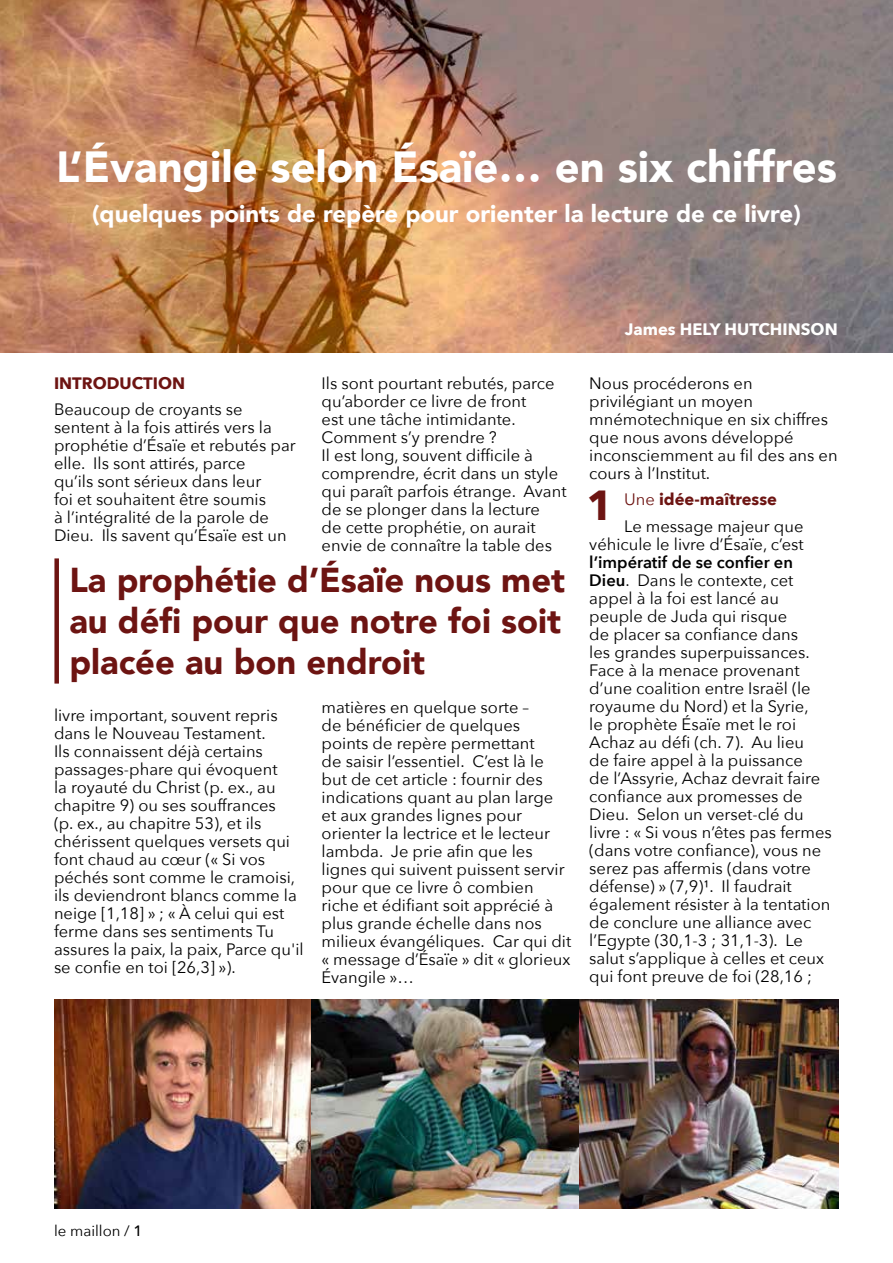
<style>
.page{position:relative;width:893px;height:1263px;background:#fff}
.page>*{position:absolute;margin:0;border:0;box-sizing:border-box;transform-origin:0 0}
.t1{font:900 43.5px "Avenir";color:#fff}
.t2{font:700 41.85px "Avenir Next";color:#6d1412}
.t3{font:900 34.5px/41.4px "Avenir";color:#6d1412;text-align:justify}
.t4{font:900 24px "Avenir";color:#fff}
.t5{font:16.5px/18px "Avenir Next";color:#000}
.t6{font:700 16.5px "Avenir Next";color:#fff}
.t7{font:700 16.5px "Avenir Next";color:#6d1412}
.t8{font:15px "Avenir Next";color:#000}
.s1{color:#6d1412}
.s2{font-weight:700;color:#6d1412}
.s3{font-weight:600}
.s4{font-weight:500}
</style>
<div class="page">
<img style="left:0;top:0;width:893px;height:353px">
<div style="left:54px;top:558px;width:5px;height:126px;background:#6d1412"></div>
<img style="left:54px;top:999px;width:785px;height:210px">
<h1 class="t1" style="left:56px;top:129px;width:782px">L’Évangile selon Ésaïe… en six chiffres</h1>
<h3 class="t4" style="left:92px;top:193px;width:710px">(quelques points de repère pour orienter la lecture de ce livre)</h3>
<p class="t7" style="left:54px;top:368px;width:133px">INTRODUCTION</p>
<p class="t5" style="left:54px;top:400px;width:243px">Beaucoup de croyants se sentent à la fois attirés vers la prophétie d’Ésaïe et rebutés par elle. Ils sont attirés, parce<br>qu’ils sont sérieux dans leur<br>foi et souhaitent être soumis<br>à l’intégralité de la parole de<br>Dieu. Ils savent qu’Ésaïe est un</p>
<p class="t5" style="left:322px;top:373px;width:246px">Ils sont pourtant rebutés, parce qu’aborder ce livre de front<br>est une tâche intimidante.<br>Comment s’y prendre ?<br>Il est long, souvent difficile à comprendre, écrit dans un style qui paraît parfois étrange. Avant de se plonger dans la lecture<br>de cette prophétie, on aurait envie de connaître la table des</p>
<h3 class="t3" style="left:69px;top:558px;width:497px">La prophétie d’Ésaïe nous met au défi pour que notre foi soit placée au bon endroit</h3>
<p class="t5" style="left:54px;top:706px;width:251px">livre important, souvent repris dans le Nouveau Testament.<br>Ils connaissent déjà certains passages-phare qui évoquent<br>la royauté du Christ (p. ex., au chapitre 9) ou ses souffrances<br>(p. ex., au chapitre 53), et ils chérissent quelques versets qui font chaud au cœur (« Si vos péchés sont comme le cramoisi, ils deviendront blancs comme la neige [1,18] » ; « À celui qui est ferme dans ses sentiments Tu assures la paix, la paix, Parce qu'il se confie en toi [26,3] »).</p>
<p class="t5" style="left:322px;top:697px;width:251px">matières en quelque sorte –<br>de bénéficier de quelques<br>points de repère permettant<br>de saisir l’essentiel. C’est là le but de cet article : fournir des indications quant au plan large et aux grandes lignes pour orienter la lectrice et le lecteur lambda. Je prie afin que les lignes qui suivent puissent servir pour que ce livre ô combien riche et édifiant soit apprécié à plus grande échelle dans nos milieux évangéliques. Car qui dit « message d’Ésaïe » dit « glorieux<br>Évangile »…</p>
<p class="t6" style="left:625px;top:315px;width:214px">James HELY HUTCHINSON</p>
<p class="t5" style="left:589px;top:373px;width:250px">Nous procéderons en privilégiant un moyen mnémotechnique en six chiffres que nous avons développé inconsciemment au fil des ans en cours à l’Institut.</p>
<h2 class="t2" style="left:587px;top:469px;width:29px">1</h2>
<p class="t5" style="left:624px;top:485px;width:181px;line-height:26.5px"><span class="s1">Une</span> <span class="s2">idée-maîtresse<br></span>Le message majeur que</p>
<p class="t5" style="left:589px;top:534px;width:216px">véhicule le livre d’Ésaïe, c’est</p>
<p class="t5" style="left:589px;top:552px;width:244px"><span class="s3">l’impératif de se confier en<br>Dieu</span>. Dans le contexte, cet appel à la foi est lancé au peuple de Juda qui risque<br>de placer sa confiance dans<br>les grandes superpuissances.<br>Face à la menace provenant d’une coalition entre Israël (le royaume du Nord) et la Syrie,<br>le prophète Ésaïe met le roi<br>Achaz au défi (ch. 7). Au lieu<br>de faire appel à la puissance<br>de l’Assyrie, Achaz devrait faire confiance aux promesses de<br>Dieu. Selon un verset-clé du livre : « Si vous n’êtes pas fermes (dans votre confiance), vous ne serez pas affermis (dans votre défense) » (7,9)¹. Il faudrait également résister à la tentation de conclure une alliance avec l’Egypte (30,1‑3 ; 31,1-3). Le salut s’applique à celles et ceux qui font preuve de foi (28,16 ;</p>
<p class="t8" style="left:54px;top:1218px;width:90px">le maillon / <span class="s4">1</span></p>
</div>
